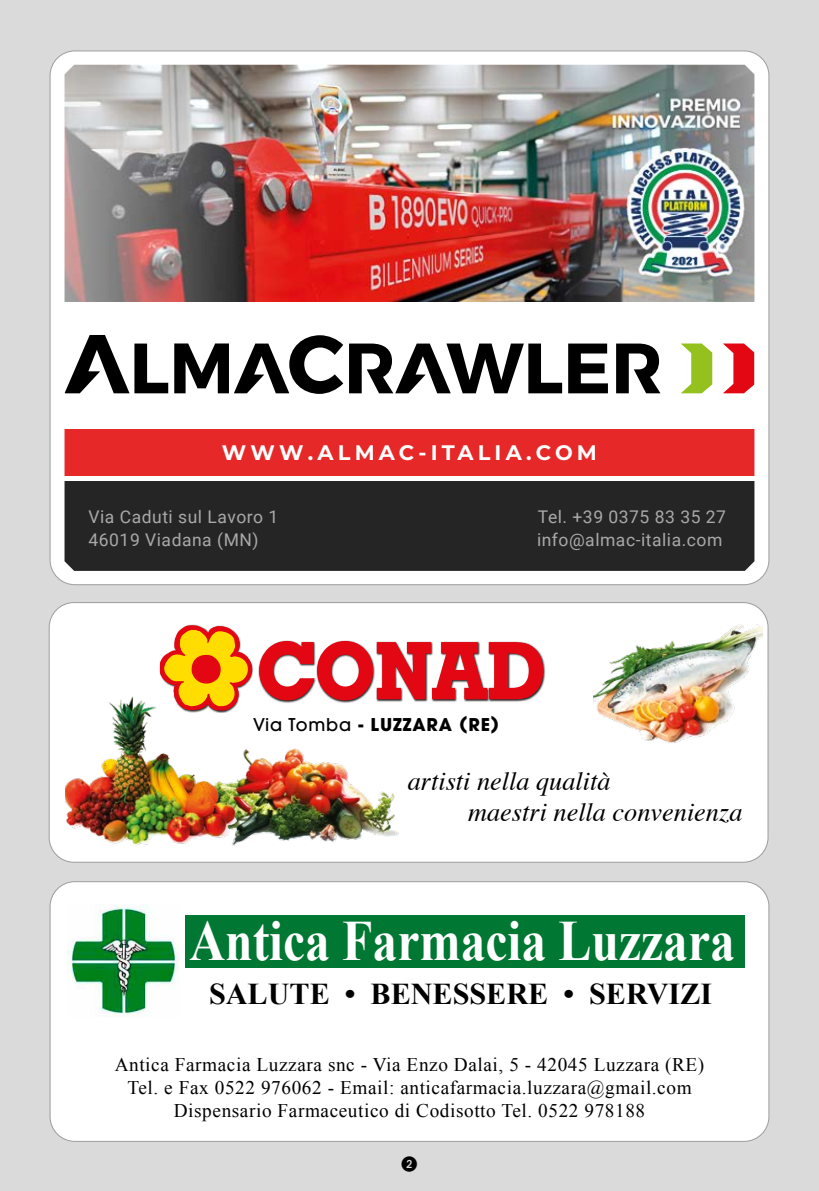
<style>
.page{position:relative;width:819px;height:1191px;background:#dadada}
.page>*{position:absolute;margin:0;border:0;box-sizing:border-box;transform-origin:0 0}
.t1{font:700 57.05px "Times New Roman";color:#fff;scale:.87 1}
.t2{font:700 30.1px "Times New Roman";color:#000}
.t3{font:italic 26.25px/31.3px "Times";color:#000}
.t4{font:700 21px "Montserrat";letter-spacing:.2em;color:#fff}
.t5{font:19.25px/23.1px "Times New Roman";letter-spacing:.03em;color:#000;text-align:center}
.t6{font:17.5px/22.8px "Roboto";letter-spacing:.03em;color:#a9a9a9}
.t7{font:700 17.5px "Avant Garde";letter-spacing:.05em;color:#000}
.s1{font-weight:500}
</style>
<div class="page">
<img style="left:50px;top:52px;width:718px;height:532px">
<div style="left:50px;top:881px;width:718px;height:260px;background:#fff;border-radius:25px"></div>
<div style="left:185px;top:915px;width:559px;height:53px;background:#007732"></div>
<img style="left:67px;top:905px;width:112px;height:112px">
<div style="left:49px;top:602px;width:719px;height:260px;background:#fff;border-radius:25px"></div>
<svg style="left:260px;top:641px;width:283px;height:59px"></svg>
<img style="left:160px;top:625px;width:100px;height:70px">
<img style="left:232px;top:748px;width:167px;height:98px">
<img style="left:65px;top:695px;width:175px;height:150px">
<img style="left:593px;top:624px;width:169px;height:118px">
<p class="t4" style="left:222px;top:438px;width:376px">WWW.ALMAC-ITALIA.COM</p>
<p class="t6" style="left:89px;top:505px;width:191px">Via Caduti sul Lavoro 1<br>46019 Viadana (MN)</p>
<p class="t6" style="left:537px;top:505px;width:191px">Tel. +39 0375 83 35 27 info@almac-italia.com</p>
<p class="t7" style="left:253px;top:713px;width:247px"><span class="s1">Via Tomba</span> - LUZZARA (RE)</p>
<h3 class="t3" style="left:468px;top:764px;width:276px;text-indent:-60px">artisti nella qualità<br>maestri nella convenienza</h3>
<h1 class="t1" style="left:189px;top:901px;width:628px">Antica Farmacia Luzzara</h1>
<h2 class="t2" style="left:209px;top:973px;width:504px">SALUTE • BENESSERE • SERVIZI</h2>
<p class="t5" style="left:115px;top:1052px;width:591px">Antica Farmacia Luzzara snc - Via Enzo Dalai, 5 - 42045 Luzzara (RE)<br>Tel. e Fax 0522 976062 - Email: anticafarmacia.luzzara@gmail.com<br>Dispensario Farmaceutico di Codisotto Tel. 0522 978188</p>
</div>
